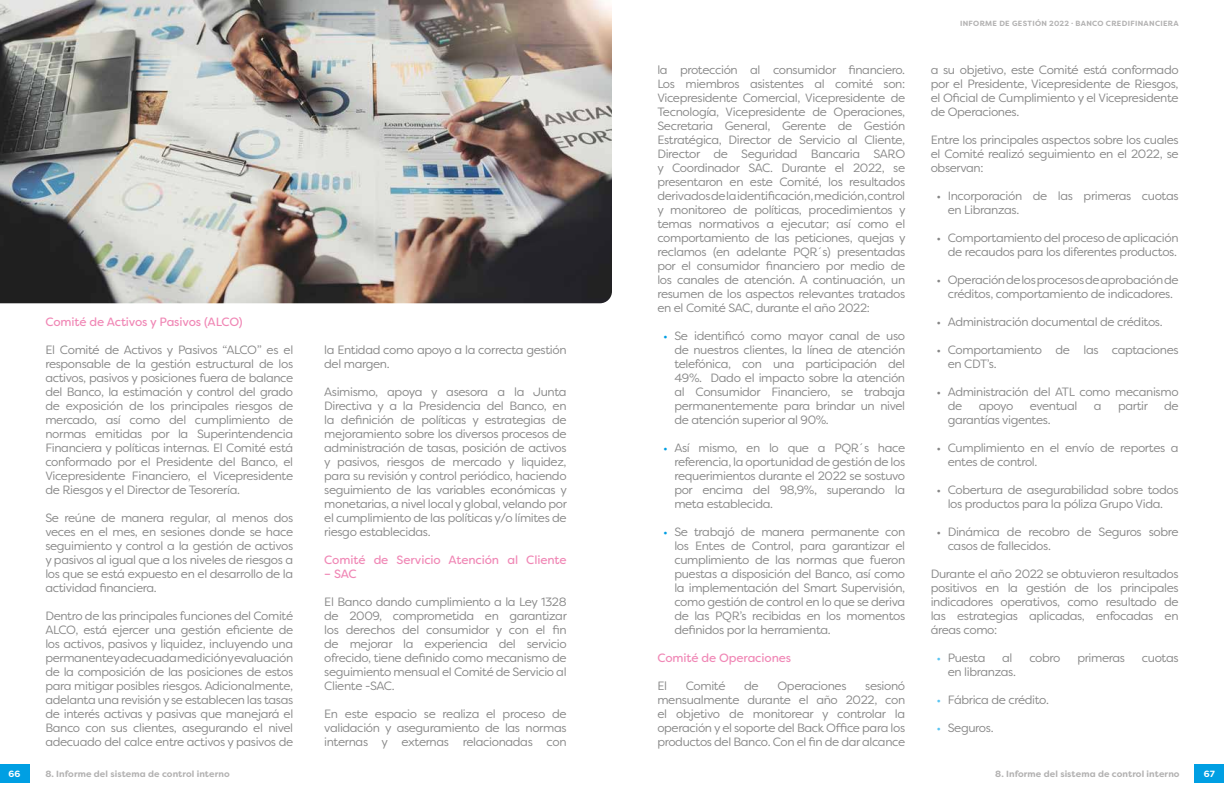
<style>
.page{position:relative;width:1224px;height:792px;background:#fff}
.page>*{position:absolute;margin:0;border:0;box-sizing:border-box;transform-origin:0 0}
.t1{font:12px/14px "Filson Soft";letter-spacing:-.03em;color:#878787;text-align:justify}
.t2{font:12px "Filson Soft";letter-spacing:-.01em;color:#f088b6}
.t3{font:700 9px "Filson Soft";letter-spacing:.01em;color:#b3b2b2}
.t4{font:700 9px "Filson Soft";color:#fff}
.t5{font:700 7.5px "Filson Soft";letter-spacing:.04em;color:#b3b2b2}
.s1{color:#009fe3}
.s2{color:#5bc5f2}
</style>
<div class="page">
<div style="left:1195px;top:764px;width:29px;height:19px;background:#009fe3"></div>
<div style="left:0;top:764px;width:29px;height:19px;background:#009fe3"></div>
<img style="left:0;top:0;width:612px;height:303px">
<p class="t2" style="left:45px;top:314px;width:199px">Comité de Activos y Pasivos (ALCO)</p>
<p class="t1" style="left:45px;top:342px;width:249px">El Comité de Activos y Pasivos “ALCO” es el responsable de la gestión estructural de los activos, pasivos y posiciones fuera de balance del Banco, la estimación y control del grado de exposición de los principales riesgos de mercado, así como del cumplimiento de normas emitidas por la Superintendencia Financiera y políticas internas. El Comité está conformado por el Presidente del Banco, el Vicepresidente Financiero, el Vicepresidente de Riesgos y el Director de Tesorería.</p>
<p class="t1" style="left:45px;top:510px;width:249px">Se reúne de manera regular, al menos dos veces en el mes, en sesiones donde se hace seguimiento y control a la gestión de activos y pasivos al igual que a los niveles de riesgos a los que se está expuesto en el desarrollo de la actividad financiera.</p>
<p class="t1" style="left:45px;top:608px;width:249px">Dentro de las principales funciones del Comité ALCO, está ejercer una gestión eficiente de los activos, pasivos y liquidez, incluyendo una permanente y adecuada medición y evaluación de la composición de las posiciones de estos para mitigar posibles riesgos. Adicionalmente, adelanta una revisión y se establecen las tasas de interés activas y pasivas que manejará el Banco con sus clientes, asegurando el nivel adecuado del calce entre activos y pasivos de</p>
<p class="t1" style="left:324px;top:342px;width:244px">la Entidad como apoyo a la correcta gestión del margen.</p>
<p class="t1" style="left:324px;top:384px;width:244px">Asimismo, apoya y asesora a la Junta Directiva y a la Presidencia del Banco, en la definición de políticas y estrategias de mejoramiento sobre los diversos procesos de administración de tasas, posición de activos y pasivos, riesgos de mercado y liquidez, para su revisión y control periódico, haciendo seguimiento de las variables económicas y monetarias, a nivel local y global, velando por el cumplimiento de las políticas y/o límites de riesgo establecidas.</p>
<p class="t2" style="left:324px;top:552px;width:244px">Comité de Servicio Atención al Cliente</p>
<p class="t2" style="left:324px;top:566px;width:34px">– SAC</p>
<p class="t1" style="left:324px;top:594px;width:244px">El Banco dando cumplimiento a la Ley 1328 de 2009, comprometida en garantizar los derechos del consumidor y con el fin de mejorar la experiencia del servicio ofrecido, tiene definido como mecanismo de seguimiento mensual el Comité de Servicio al Cliente -SAC.</p>
<p class="t1" style="left:324px;top:706px;width:244px">En este espacio se realiza el proceso de validación y aseguramiento de las normas internas y externas relacionadas con</p>
<p class="t1" style="left:657px;top:62px;width:250px">la protección al consumidor financiero.<br>Los miembros asistentes al comité son:<br>Vicepresidente Comercial, Vicepresidente de Tecnología, Vicepresidente de Operaciones, Secretaria General, Gerente de Gestión Estratégica, Director de Servicio al Cliente, Director de Seguridad Bancaria SARO y Coordinador SAC. Durante el 2022, se presentaron en este Comité, los resultados derivados de la identificación, medición, control y monitoreo de políticas, procedimientos y temas normativos a ejecutar; así como el comportamiento de las peticiones, quejas y reclamos (en adelante PQR´s) presentadas por el consumidor financiero por medio de los canales de atención. A continuación, un resumen de los aspectos relevantes tratados en el Comité SAC, durante el año 2022:</p>
<p class="t1" style="left:674px;top:328px;width:232px;text-indent:-11px"><span class="s1">•</span> Se identificó como mayor canal de uso de nuestros clientes, la línea de atención telefónica, con una participación del 49%. Dado el impacto sobre la atención al Consumidor Financiero, se trabaja permanentemente para brindar un nivel de atención superior al 90%.</p>
<p class="t1" style="left:674px;top:440px;width:232px;text-indent:-11px"><span class="s1">•</span> Así mismo, en lo que a PQR´s hace referencia, la oportunidad de gestión de los requerimientos durante el 2022 se sostuvo por encima del 98,9%, superando la meta establecida.</p>
<p class="t1" style="left:674px;top:525px;width:232px;text-indent:-11px"><span class="s1">•</span> Se trabajó de manera permanente con los Entes de Control, para garantizar el cumplimiento de las normas que fueron puestas a disposición del Banco, así como la implementación del Smart Supervisión, como gestión de control en lo que se deriva de las PQR’s recibidas en los momentos definidos por la herramienta.</p>
<p class="t2" style="left:657px;top:650px;width:135px">Comité de Operaciones</p>
<p class="t1" style="left:657px;top:679px;width:11px">El</p>
<p class="t1" style="left:686px;top:679px;width:41px">Comité</p>
<p class="t1" style="left:744px;top:679px;width:16px">de</p>
<p class="t1" style="left:778px;top:679px;width:70px">Operaciones</p>
<p class="t1" style="left:657px;top:679px;width:249px;text-indent:208px">sesionó mensualmente durante el año 2022, con el objetivo de monitorear y controlar la operación y el soporte del Back Office para los productos del Banco. Con el fin de dar alcance</p>
<p class="t5" style="left:960px;top:19px;width:220px">INFORME DE GESTIÓN 2022 · BANCO CREDIFINANCIERA</p>
<p class="t1" style="left:931px;top:63px;width:249px">a su objetivo, este Comité está conformado por el Presidente, Vicepresidente de Riesgos, el Oficial de Cumplimiento y el Vicepresidente de Operaciones.</p>
<p class="t1" style="left:931px;top:133px;width:249px">Entre los principales aspectos sobre los cuales el Comité realizó seguimiento en el 2022, se observan:</p>
<p class="t1" style="left:948px;top:189px;width:232px;text-indent:-11px">• Incorporación de las primeras cuotas en Libranzas.</p>
<p class="t1" style="left:936px;top:231px;width:244px;text-align:right">• Comportamiento del proceso de aplicación de recaudos para los diferentes productos.</p>
<p class="t1" style="left:936px;top:273px;width:244px;text-align:center">• Operación de los procesos de aprobación de créditos, comportamiento de indicadores.</p>
<p class="t1" style="left:936px;top:315px;width:228px">• Administración documental de créditos.</p>
<p class="t1" style="left:948px;top:343px;width:232px;text-indent:-11px">• Comportamiento de las captaciones en CDT’s.</p>
<p class="t1" style="left:948px;top:385px;width:232px;text-indent:-11px">• Administración del ATL como mecanismo de</p>
<p class="t1" style="left:979px;top:399px;width:36px">apoyo</p>
<p class="t1" style="left:1030px;top:399px;width:49px">eventual</p>
<p class="t1" style="left:1094px;top:399px;width:9px">a</p>
<p class="t1" style="left:1118px;top:399px;width:31px">partir</p>
<p class="t1" style="left:1164px;top:399px;width:16px">de</p>
<p class="t1" style="left:948px;top:413px;width:104px">garantías vigentes.</p>
<p class="t1" style="left:948px;top:441px;width:232px;text-indent:-11px">• Cumplimiento en el envío de reportes a entes de control.</p>
<p class="t1" style="left:936px;top:483px;width:244px;text-align:center">• Cobertura de asegurabilidad sobre todos los productos para la póliza Grupo Vida.</p>
<p class="t1" style="left:948px;top:525px;width:232px;text-indent:-11px">• Dinámica de recobro de Seguros sobre casos de fallecidos.</p>
<p class="t1" style="left:931px;top:567px;width:249px">Durante el año 2022 se obtuvieron resultados positivos en la gestión de los principales indicadores operativos, como resultado de las estrategias aplicadas, enfocadas en áreas como:</p>
<p class="t1" style="left:936px;top:651px;width:51px"><span class="s2">•</span> Puesta</p>
<p class="t1" style="left:1002px;top:651px;width:12px">al</p>
<p class="t1" style="left:1029px;top:651px;width:33px">cobro</p>
<p class="t1" style="left:1077px;top:651px;width:49px">primeras</p>
<p class="t1" style="left:1142px;top:651px;width:38px">cuotas</p>
<p class="t1" style="left:948px;top:665px;width:70px">en libranzas.</p>
<p class="t1" style="left:936px;top:693px;width:114px"><span class="s2">•</span> Fábrica de crédito.</p>
<p class="t1" style="left:936px;top:721px;width:59px"><span class="s2">•</span> Seguros.</p>
<p class="t4" style="left:9px;top:768px;width:13px">66</p>
<p class="t3" style="left:45px;top:768px;width:186px">8. Informe del sistema de control interno</p>
<p class="t3" style="left:995px;top:768px;width:186px">8. Informe del sistema de control interno</p>
<p class="t4" style="left:1204px;top:768px;width:13px">67</p>
</div>
